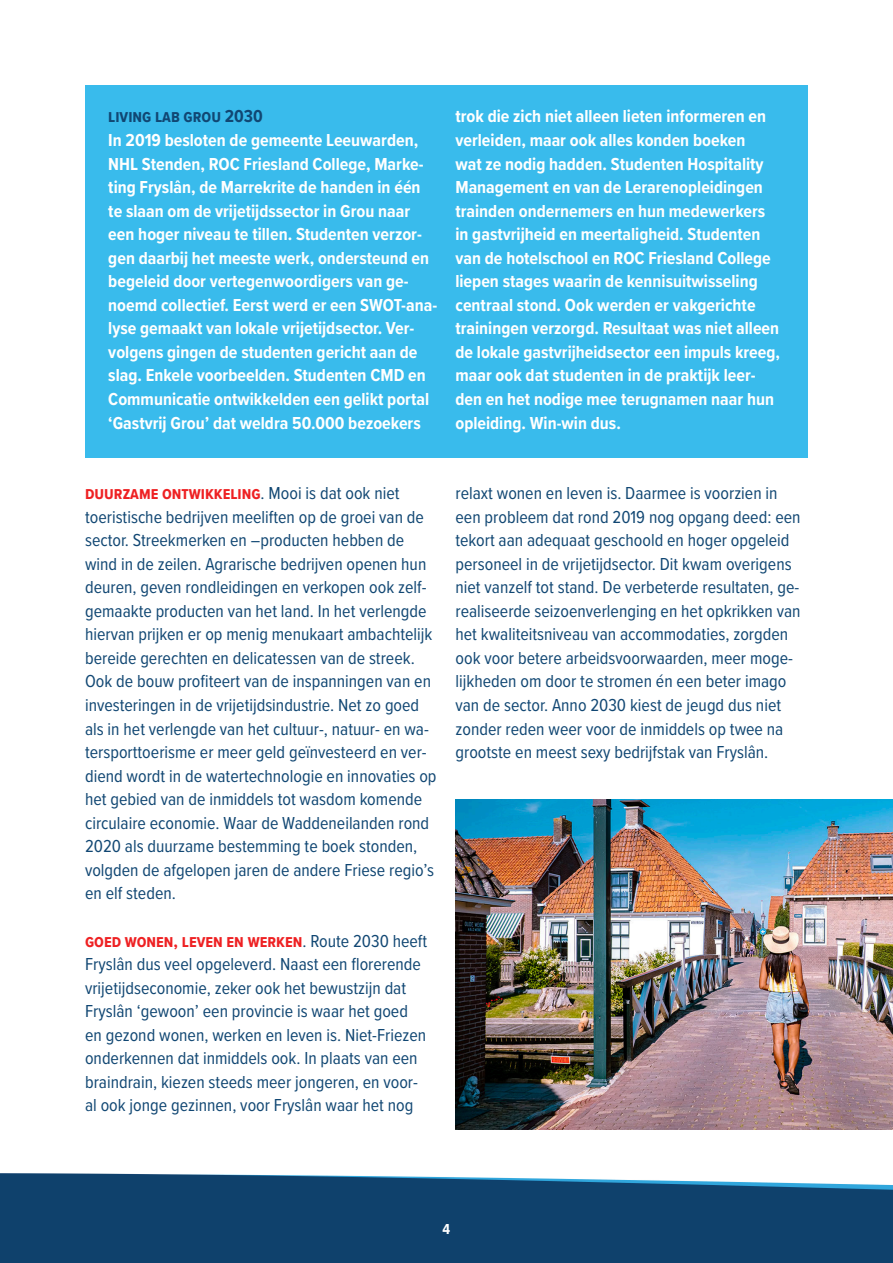
<style>
.page{position:relative;width:893px;height:1263px;background:#fff}
.page>*{position:absolute;margin:0;border:0;box-sizing:border-box;transform-origin:0 0}
.t1{font:18px/23.5px "Proxima Nova Cond";color:#114773}
.Kader{font:700 18px/23.5px "Proxima Nova Cond";color:#fff}
.Kader-2{font:700 18px "Proxima Nova Cond";color:#114773}
.t2{font:700 15px "Proxima Nova Cond";color:#fff}
.s1{font-weight:700;color:#ee2123}
</style>
<div class="page">
<img style="left:0;top:1173px;width:893px;height:90px">
<div style="left:85px;top:85px;width:723px;height:372px;background:#39bbec"></div>
<img style="left:455px;top:799px;width:438px;height:330px">
<p class="Kader-2" style="left:108px;top:103px;width:156px">Living Lab Grou 2030</p>
<p class="Kader" style="left:108px;top:128px;width:330px">In 2019 besloten de gemeente Leeuwarden, NHL Stenden, ROC Friesland College, Marke&shy;ting Fryslân, de Marrekrite de handen in één te slaan om de vrijetijdssector in Grou naar een hoger niveau te tillen. Studenten verzor&shy;gen daarbij het meeste werk, ondersteund en begeleid door vertegenwoordigers van ge&shy;noemd collectief. Eerst werd er een SWOT-ana&shy;lyse gemaakt van lokale vrijetijdsector. Ver&shy;volgens gingen de studenten gericht aan de slag. Enkele voorbeelden. Studenten CMD en Communicatie ontwikkelden een gelikt portal ‘Gastvrij Grou’ dat weldra 50.000 bezoekers</p>
<p class="Kader" style="left:455px;top:104px;width:326px">trok die zich niet alleen lieten informeren en verleiden, maar ook alles konden boeken<br>wat ze nodig hadden. Studenten Hospitality Management en van de Lerarenopleidingen trainden ondernemers en hun medewerkers in gastvrijheid en meertaligheid. Studenten van de hotelschool en ROC Friesland College liepen stages waarin de kennisuitwisseling centraal stond. Ook werden er vakgerichte trainingen verzorgd. Resultaat was niet alleen de lokale gastvrijheidsector een impuls kreeg, maar ook dat studenten in de praktijk leer&shy;den en het nodige mee terugnamen naar hun opleiding. Win-win dus.</p>
<p class="t1" style="left:85px;top:480px;width:353px"><span class="s1">Duurzame ontwikkeling</span>. Mooi is dat ook niet toeristische bedrijven meeliften op de groei van de sector. Streekmerken en –producten hebben de wind in de zeilen. Agrarische bedrijven openen hun deuren, geven rondleidingen en verkopen ook zelf&shy;gemaakte producten van het land. In het verlengde hiervan prijken er op menig menukaart ambachtelijk bereide gerechten en delicatessen van de streek.<br>Ook de bouw profiteert van de inspanningen van en investeringen in de vrijetijdsindustrie. Net zo goed als in het verlengde van het cultuur-, natuur- en wa&shy;tersporttoerisme er meer geld geïnvesteerd en ver&shy;diend wordt in de watertechnologie en innovaties op het gebied van de inmiddels tot wasdom komende circulaire economie. Waar de Waddeneilanden rond 2020 als duurzame bestemming te boek stonden, volgden de afgelopen jaren de andere Friese regio’s en elf steden.</p>
<p class="t1" style="left:85px;top:928px;width:344px"><span class="s1">Goed wonen, leven en werken</span>. Route 2030 heeft Fryslân dus veel opgeleverd. Naast een florerende vrijetijdseconomie, zeker ook het bewustzijn dat Fryslân ‘gewoon’ een provincie is waar het goed en gezond wonen, werken en leven is. Niet-Friezen onderkennen dat inmiddels ook. In plaats van een braindrain, kiezen steeds meer jongeren, en voor&shy;al ook jonge gezinnen, voor Fryslân waar het nog</p>
<p class="t1" style="left:455px;top:480px;width:347px">relaxt wonen en leven is. Daarmee is voorzien in een probleem dat rond 2019 nog opgang deed: een tekort aan adequaat geschoold en hoger opgeleid personeel in de vrijetijdsector. Dit kwam overigens niet vanzelf tot stand. De verbeterde resultaten, ge&shy;realiseerde seizoenverlenging en het opkrikken van het kwaliteitsniveau van accommodaties, zorgden ook voor betere arbeidsvoorwaarden, meer moge&shy;lijkheden om door te stromen én een beter imago van de sector. Anno 2030 kiest de jeugd dus niet zonder reden weer voor de inmiddels op twee na grootste en meest sexy bedrijfstak van Fryslân.</p>
<p class="t2" style="left:443px;top:1218px;width:9px">4</p>
</div>
